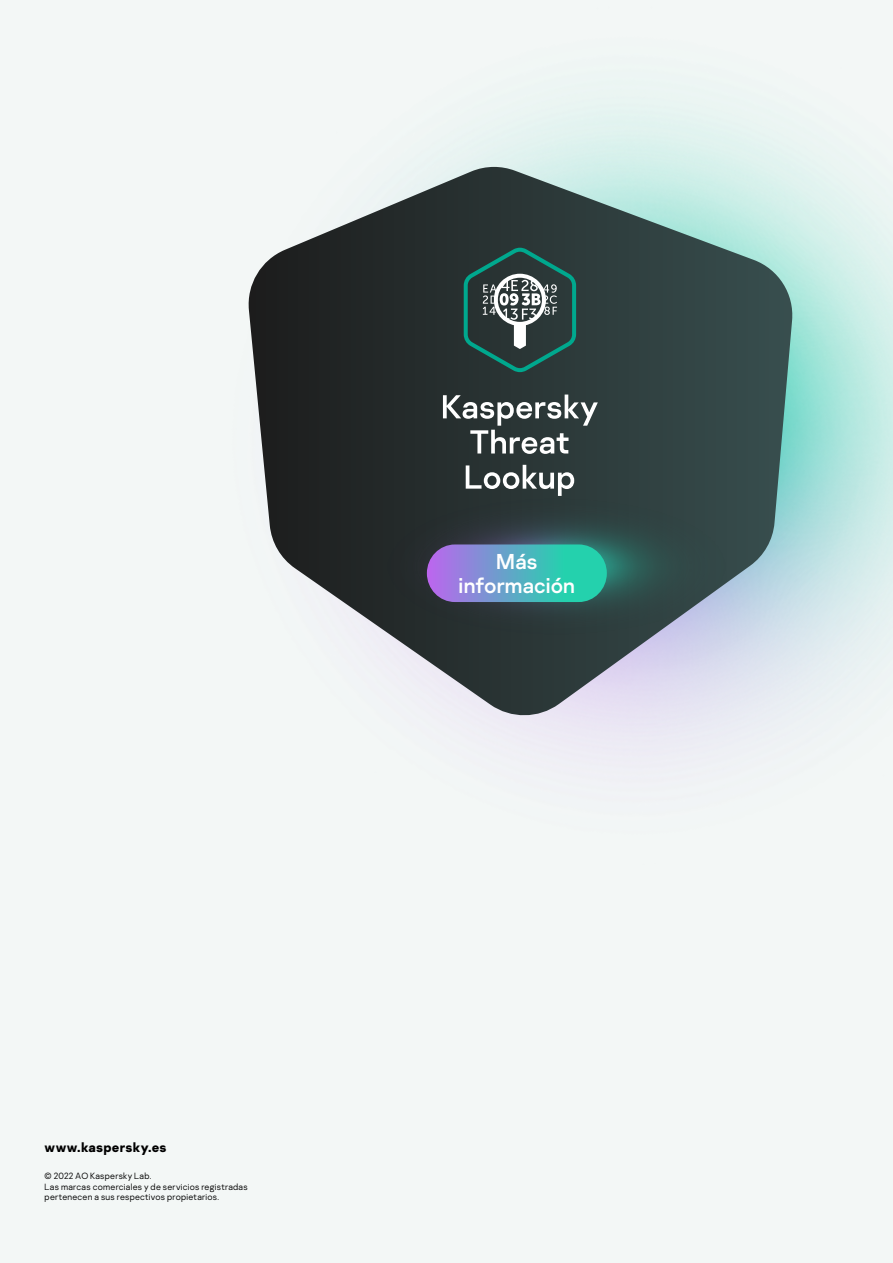
<style>
.page{position:relative;width:893px;height:1263px;background:#f3f7f6}
.page>*{position:absolute;margin:0;border:0;box-sizing:border-box;transform-origin:0 0}
.t1{font:21.45px/23.1px "Kaspersky Sans";letter-spacing:.005em;color:#fff;text-align:center}
.t2{font:700 13.5px "Kaspersky Sans";letter-spacing:.015em;color:#000}
.t3{font:300 9px/10.5px "Kaspersky Sans";letter-spacing:.03em;color:#000}
</style>
<div class="page">
<svg style="left:248px;top:167px;width:546px;height:552px"></svg>
<svg style="left:443px;top:395px;width:155px;height:59px"></svg>
<svg style="left:466px;top:465px;width:108px;height:31px"></svg>
<svg style="left:464px;top:248px;width:112px;height:124px;background:#3d5855"></svg>
<img style="left:388px;top:499px;width:338px;height:135px">
<svg style="left:427px;top:544px;width:180px;height:58px;background:#5da7c4"></svg>
<h1 class="t1" style="left:459px;top:550px;width:118px">Más información</h1>
<h2 class="t2" style="left:45px;top:1138px;width:123px">www.kaspersky.es</h2>
<p class="t3" style="left:45px;top:1170px;width:205px">© 2022 AO Kaspersky Lab.<br>Las marcas comerciales y de servicios registradas pertenecen a sus respectivos propietarios.</p>
</div>
